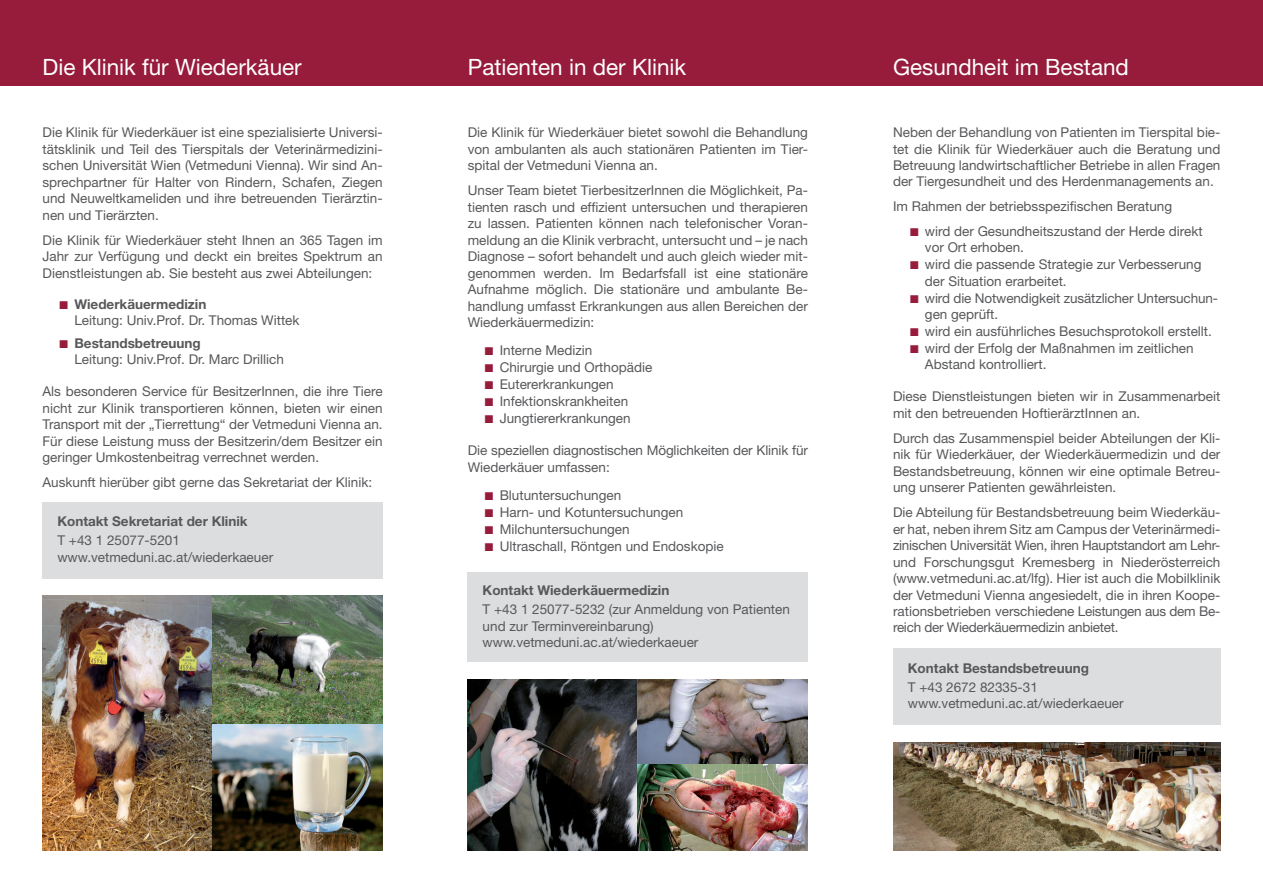
<style>
.page{position:relative;width:1263px;height:893px;background:#fff}
.page>*{position:absolute;margin:0;border:0;box-sizing:border-box;transform-origin:0 0}
.t1{font:22.5px "Helvetica Neue LT Std";color:#fff}
.t2{font:13.5px/16.5px "Helvetica Neue LT Std";color:#57585a}
.t3{font:700 13.5px "Helvetica Neue LT Std";color:#57585a}
.s1{color:#971c3c}
.s2{font-weight:700}
</style>
<div class="page">
<div style="left:0;top:0;width:1263px;height:85px;background:#971c3c"></div>
<img style="left:468px;top:679px;width:340px;height:171px">
<img style="left:43px;top:596px;width:340px;height:254px">
<img style="left:893px;top:742px;width:327px;height:108px">
<div style="left:893px;top:648px;width:327px;height:77px;background:#dcdddf"></div>
<div style="left:43px;top:502px;width:340px;height:76px;background:#dcdddf"></div>
<div style="left:468px;top:572px;width:340px;height:89px;background:#dcdddf"></div>
<h1 class="t1" style="left:43px;top:53px;width:261px">Die Klinik für Wiederkäuer</h1>
<p class="t2" style="left:43px;top:124px;width:342px;text-align:justify">Die Klinik für Wiederkäuer ist eine spezialisierte Universi&shy;tätsklinik und Teil des Tierspitals der Veterinärmedizini&shy;schen Universität Wien (Vetmeduni Vienna). Wir sind An&shy;sprechpartner für Halter von Rindern, Schafen, Ziegen und Neuweltkameliden und ihre betreuenden Tierärztin&shy;nen und Tierärzten.</p>
<p class="t2" style="left:43px;top:231px;width:342px;text-align:justify">Die Klinik für Wiederkäuer steht Ihnen an 365 Tagen im Jahr zur Verfügung und deckt ein breites Spektrum an Dienstleistungen ab. Sie besteht aus zwei Abteilungen:</p>
<p class="t2" style="left:74px;top:296px;width:227px;text-indent:-15px"><span class="s1">■</span> <span class="s2">Wiederkäuermedizin<br></span>Leitung: Univ.Prof. Dr. Thomas Wittek</p>
<p class="t2" style="left:74px;top:335px;width:211px;text-indent:-15px"><span class="s1">■</span> <span class="s2">Bestandsbetreuung<br></span>Leitung: Univ.Prof. Dr. Marc Drillich</p>
<p class="t2" style="left:43px;top:383px;width:342px;text-align:justify">Als besonderen Service für BesitzerInnen, die ihre Tiere nicht zur Klinik transportieren können, bieten wir einen Transport mit der „Tierrettung“ der Vetmeduni Vienna an.<br>Für diese Leistung muss der Besitzerin/dem Besitzer ein geringer Umkostenbeitrag verrechnet werden.</p>
<p class="t2" style="left:43px;top:474px;width:331px">Auskunft hierüber gibt gerne das Sekretariat der Klinik:</p>
<p class="t3" style="left:57px;top:513px;width:192px">Kontakt Sekretariat der Klinik</p>
<p class="t2" style="left:57px;top:532px;width:217px">T +43 1 25077-5201 www.vetmeduni.ac.at/wiederkaeuer</p>
<h1 class="t1" style="left:468px;top:53px;width:220px">Patienten in der Klinik</h1>
<h1 class="t1" style="left:893px;top:54px;width:237px">Gesundheit im Bestand</h1>
<p class="t2" style="left:468px;top:124px;width:342px;text-align:justify">Die Klinik für Wiederkäuer bietet sowohl die Behandlung von ambulanten als auch stationären Patienten im Tier&shy;spital der Vetmeduni Vienna an.</p>
<p class="t2" style="left:468px;top:182px;width:342px;text-align:justify">Unser Team bietet TierbesitzerInnen die Möglichkeit, Pa&shy;tienten rasch und effizient untersuchen und therapieren zu lassen. Patienten können nach telefonischer Voran&shy;meldung an die Klinik verbracht, untersucht und – je nach Diagnose – sofort behandelt und auch gleich wieder mit&shy;genommen werden. Im Bedarfsfall ist eine stationäre Aufnahme möglich. Die stationäre und ambulante Be&shy;handlung umfasst Erkrankungen aus allen Bereichen der Wiederkäuermedizin:</p>
<p class="t2" style="left:485px;top:342px;width:109px"><span class="s1">■</span> Interne Medizin</p>
<p class="t2" style="left:485px;top:359px;width:169px"><span class="s1">■</span> Chirurgie und Orthopädie</p>
<p class="t2" style="left:485px;top:376px;width:130px"><span class="s1">■</span> Eutererkrankungen</p>
<p class="t2" style="left:485px;top:393px;width:145px"><span class="s1">■</span> Infektionskrankheiten</p>
<p class="t2" style="left:485px;top:410px;width:147px"><span class="s1">■</span> Jungtiererkrankungen</p>
<p class="t2" style="left:468px;top:442px;width:342px">Die speziellen diagnostischen Möglichkeiten der Klinik für<br>Wiederkäuer umfassen:</p>
<p class="t2" style="left:485px;top:487px;width:138px"><span class="s1">■</span> Blutuntersuchungen</p>
<p class="t2" style="left:485px;top:504px;width:200px"><span class="s1">■</span> Harn- und Kotuntersuchungen</p>
<p class="t2" style="left:485px;top:521px;width:146px"><span class="s1">■</span> Milchuntersuchungen</p>
<p class="t2" style="left:485px;top:538px;width:240px"><span class="s1">■</span> Ultraschall, Röntgen und Endoskopie</p>
<p class="t3" style="left:483px;top:582px;width:188px">Kontakt Wiederkäuermedizin</p>
<p class="t2" style="left:483px;top:601px;width:309px">T +43 1 25077-5232 (zur Anmeldung von Patienten und zur Terminvereinbarung) www.vetmeduni.ac.at/wiederkaeuer</p>
<p class="t2" style="left:893px;top:124px;width:329px;text-align:justify">Neben der Behandlung von Patienten im Tierspital bie&shy;tet die Klinik für Wiederkäuer auch die Beratung und Betreuung landwirtschaftlicher Betriebe in allen Fragen der Tiergesundheit und des Herdenmanagements an.</p>
<p class="t2" style="left:893px;top:198px;width:281px">Im Rahmen der betriebsspezifischen Beratung</p>
<p class="t2" style="left:925px;top:223px;width:279px;text-indent:-15px"><span class="s1">■</span> wird der Gesundheitszustand der Herde direkt vor Ort erhoben.</p>
<p class="t2" style="left:925px;top:256px;width:278px;text-indent:-15px"><span class="s1">■</span> wird die passende Strategie zur Verbesserung der Situation erarbeitet.</p>
<p class="t2" style="left:925px;top:290px;width:295px;text-indent:-15px"><span class="s1">■</span> wird die Notwendigkeit zusätzlicher Untersuchun&shy;gen geprüft.</p>
<p class="t2" style="left:910px;top:323px;width:303px"><span class="s1">■</span> wird ein ausführliches Besuchsprotokoll erstellt.</p>
<p class="t2" style="left:925px;top:340px;width:270px;text-indent:-15px"><span class="s1">■</span> wird der Erfolg der Maßnahmen im zeitlichen<br>Abstand kontrolliert.</p>
<p class="t2" style="left:893px;top:388px;width:329px">Diese Dienstleistungen bieten wir in Zusammenarbeit mit den betreuenden HoftierärztInnen an.</p>
<p class="t2" style="left:893px;top:429px;width:329px;text-align:justify">Durch das Zusammenspiel beider Abteilungen der Kli&shy;nik für Wiederkäuer, der Wiederkäuermedizin und der Bestandsbetreuung, können wir eine optimale Betreu&shy;ung unserer Patienten gewährleisten.</p>
<p class="t2" style="left:893px;top:504px;width:329px;text-align:justify">Die Abteilung für Bestandsbetreuung beim Wiederkäu&shy;er hat, neben ihrem Sitz am Campus der Veterinärmedi&shy;zinischen Universität Wien, ihren Hauptstandort am Lehr&shy;und Forschungsgut Kremesberg in Niederösterreich (www.vetmeduni.ac.at/lfg). Hier ist auch die Mobilklinik der Vetmeduni Vienna angesiedelt, die in ihren Koope&shy;rationsbetrieben verschiedene Leistungen aus dem Be&shy;reich der Wiederkäuermedizin anbietet.</p>
<p class="t3" style="left:908px;top:660px;width:183px">Kontakt Bestandsbetreuung</p>
<p class="t2" style="left:908px;top:679px;width:217px">T +43 2672 82335-31 www.vetmeduni.ac.at/wiederkaeuer</p>
</div>
